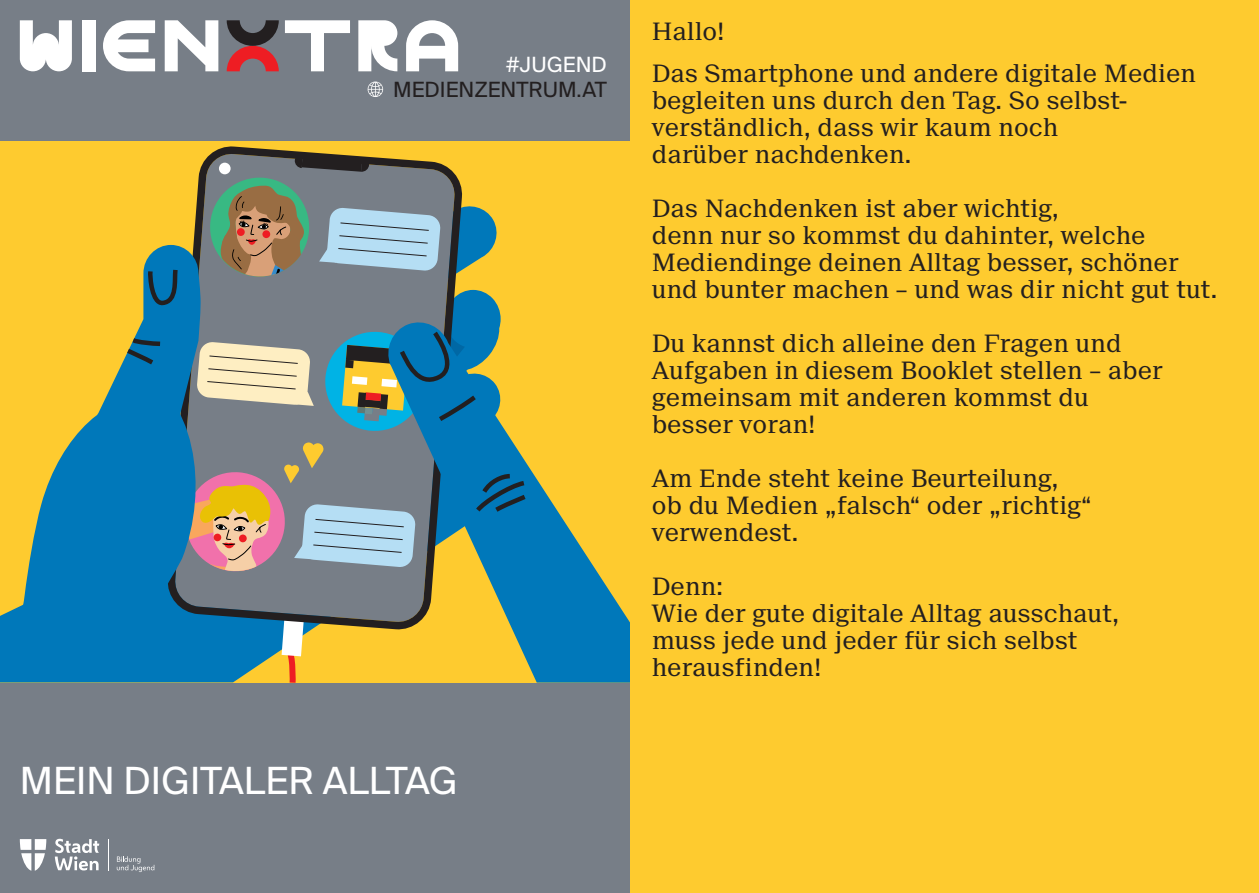
<style>
.page{position:relative;width:1259px;height:893px;background:#fff}
.page>*{position:absolute;margin:0;border:0;box-sizing:border-box;transform-origin:0 0}
.t1{font:37.5px "Suisse Intl";color:#fff}
.t2{font:24px/27px "Suisse Neue";color:#231f20}
.t3{font:21px "Suisse Intl";color:#231f20}
.t4{font:21px "Suisse Intl";color:#fff}
</style>
<div class="page">
<div style="left:629px;top:0;width:630px;height:893px;background:#fecb2f"></div>
<div style="left:0;top:0;width:629px;height:893px;background:#777e87"></div>
<div style="left:0;top:141px;width:629px;height:541px;background:#fecb2f"></div>
<svg style="left:20px;top:839px;width:26px;height:32px"></svg>
<svg style="left:55px;top:839px;width:44px;height:31px"></svg>
<hr style="left:108px;top:839px;width:1px;height:32px;background:#fff">
<svg style="left:117px;top:856px;width:37px;height:16px"></svg>
<svg style="left:0;top:611px;width:309px;height:71px;background:#1d81aa"></svg>
<svg style="left:280px;top:631px;width:24px;height:52px"></svg>
<svg style="left:170px;top:146px;width:214px;height:485px"></svg>
<svg style="left:136px;top:245px;width:60px;height:119px;fill:#0078ba"></svg>
<svg style="left:146px;top:265px;width:36px;height:40px"></svg>
<svg style="left:122px;top:334px;width:43px;height:30px"></svg>
<svg style="left:209px;top:442px;width:175px;height:131px;background:#a49892"></svg>
<svg style="left:384px;top:429px;width:245px;height:254px"></svg>
<svg style="left:196px;top:153px;width:308px;height:280px;background:#778e89"></svg>
<svg style="left:471px;top:472px;width:59px;height:44px;background:#06669a"></svg>
<svg style="left:23px;top:364px;width:186px;height:298px;background:#40829a"></svg>
<svg style="left:9px;top:389px;width:144px;height:261px"></svg>
<svg style="left:20px;top:20px;width:52px;height:51px"></svg>
<div style="left:82px;top:20px;width:13px;height:51px;background:#fff"></div>
<svg style="left:165px;top:20px;width:53px;height:51px"></svg>
<svg style="left:285px;top:20px;width:65px;height:51px"></svg>
<svg style="left:358px;top:20px;width:39px;height:51px;background:#e6e7e9"></svg>
<svg style="left:227px;top:20px;width:52px;height:51px"></svg>
<svg style="left:103px;top:20px;width:52px;height:51px"></svg>
<svg style="left:406px;top:20px;width:52px;height:51px"></svg>
<svg style="left:368px;top:82px;width:15px;height:15px"></svg>
<p class="t4" style="left:506px;top:52px;width:103px">#JUGEND</p>
<p class="t3" style="left:393px;top:77px;width:215px">MEDIENZENTRUM.AT</p>
<h1 class="t1" style="left:20px;top:759px;width:439px">MEIN DIGITALER ALLTAG</h1>
<p class="t2" style="left:652px;top:10px;width:546px;line-height:42px">Hallo!<br>Das Smartphone und andere digitale Medien</p>
<p class="t2" style="left:652px;top:87px;width:477px">begleiten uns durch den Tag. So selbst&shy;verständlich, dass wir kaum noch darüber nachdenken.</p>
<p class="t2" style="left:652px;top:195px;width:567px">Das Nachdenken ist aber wichtig,<br>denn nur so kommst du dahinter, welche Mediendinge deinen Alltag besser, schöner und bunter machen – und was dir nicht gut tut.</p>
<p class="t2" style="left:652px;top:330px;width:512px">Du kannst dich alleine den Fragen und<br>Aufgaben in diesem Booklet stellen – aber gemeinsam mit anderen kommst du besser voran!</p>
<p class="t2" style="left:652px;top:465px;width:441px">Am Ende steht keine Beurteilung, ob du Medien „falsch“ oder „richtig“ verwendest.</p>
<p class="t2" style="left:652px;top:573px;width:469px">Denn:<br>Wie der gute digitale Alltag ausschaut, muss jede und jeder für sich selbst herausfinden!</p>
</div>
